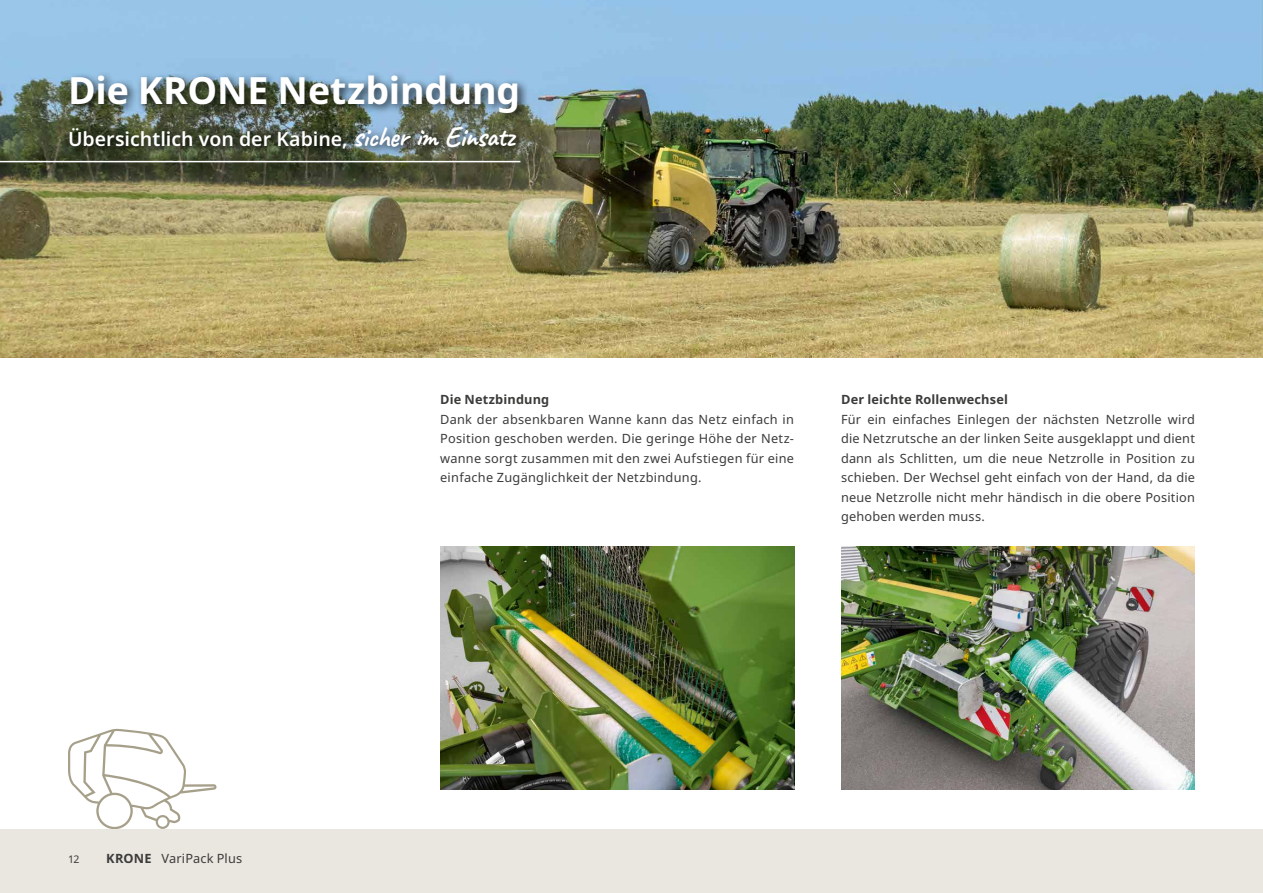
<style>
.page{position:relative;width:1263px;height:893px;background:#fff}
.page>*{position:absolute;margin:0;border:0;box-sizing:border-box;transform-origin:0 0}
.t1{font:700 37.5px "Noto Sans";letter-spacing:-.005em;color:#fff}
.t2{font:600 19.5px "Noto Sans";color:#fff}
.t3{font:12.75px/19.5px "Noto Sans";letter-spacing:.015em;color:#3b3b3a;text-align:justify}
.t4{font:700 12.75px "Noto Sans";letter-spacing:.015em;color:#3b3b3a}
.t5{font:10.5px "Noto Sans";color:#3b3b3a}
.s1{font-family:"Caveat";font-weight:700;font-size:28.5px}
.s2{font-weight:700}
</style>
<div class="page">
<img style="left:0;top:0;width:1263px;height:357px">
<img style="left:440px;top:546px;width:354px;height:243px">
<img style="left:841px;top:546px;width:354px;height:243px">
<div style="left:0;top:70px;width:531px;height:104px;background:#000;opacity:.75"></div>
<hr style="left:0;top:161px;width:520px;height:1px;background:#fff">
<svg style="left:68px;top:728px;width:149px;height:101px"></svg>
<div style="left:0;top:829px;width:1263px;height:64px;background:#eae7e0"></div>
<h1 class="t1" style="left:68px;top:69px;width:454px">Die KRONE Netzbindung</h1>
<h2 class="t2" style="left:68px;top:127px;width:448px">Übersichtlich von der Kabine, <span class="s1">sicher im Einsatz</span></h2>
<p class="t4" style="left:440px;top:392px;width:111px">Die Netzbindung</p>
<p class="t3" style="left:440px;top:410px;width:355px">Dank der absenkbaren Wanne kann das Netz einfach in Position geschoben werden. Die geringe Höhe der Netz&shy;wanne sorgt zusammen mit den zwei Aufstiegen für eine einfache Zugänglichkeit der Netzbindung.</p>
<p class="t4" style="left:841px;top:392px;width:168px">Der leichte Rollenwechsel</p>
<p class="t3" style="left:841px;top:410px;width:355px">Für ein einfaches Einlegen der nächsten Netzrolle wird die Netzrutsche an der linken Seite ausgeklappt und dient dann als Schlitten, um die neue Netzrolle in Position zu schieben. Der Wechsel geht einfach von der Hand, da die neue Netzrolle nicht mehr händisch in die obere Position gehoben werden muss.</p>
<p class="t5" style="left:68px;top:853px;width:13px">12</p>
<p class="t3" style="left:106px;top:848px;width:137px"><span class="s2">KRONE</span> VariPack Plus</p>
</div>
